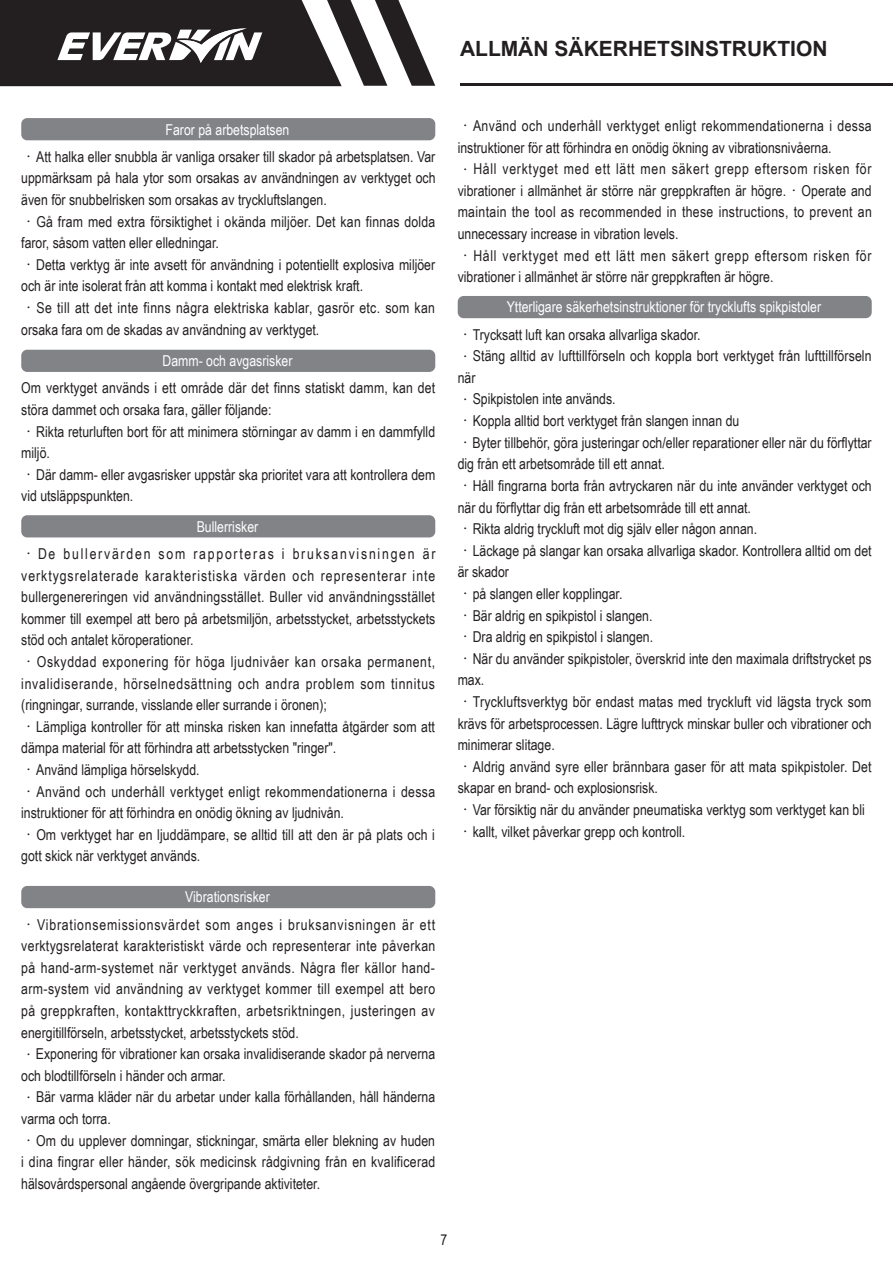
<style>
.page{position:relative;width:893px;height:1263px;background:#fff}
.page>*{position:absolute;margin:0;border:0;box-sizing:border-box;transform-origin:0 0}
.t1{font:700 21px "Arial";color:#231f20}
.t2{font:15px/21.6px "Arial Narrow";color:#231f20}
.t3{font:15px "Arial Narrow";color:#fff}
.t4{font:15px/21.6px "Arial Narrow";letter-spacing:.025em;color:#231f20}
.t5{font:15px/21.6px "Arial Narrow";letter-spacing:.045em;color:#231f20}
.t6{font:15px/21.6px "Arial Narrow";letter-spacing:.02em;color:#231f20}
.s1{font-family:"Adobe Ming Std";font-weight:300}
</style>
<div class="page">
<hr style="left:460px;top:83px;width:433px;height:3px;background:#231f20">
<div style="left:21px;top:886px;width:414px;height:22px;background:#818387;border-radius:6px"></div>
<div style="left:458px;top:296px;width:414px;height:22px;background:#818387;border-radius:6px"></div>
<div style="left:21px;top:118px;width:414px;height:22px;background:#818387;border-radius:6px"></div>
<div style="left:21px;top:350px;width:414px;height:22px;background:#818387;border-radius:6px"></div>
<div style="left:21px;top:515px;width:414px;height:22px;background:#818387;border-radius:6px"></div>
<svg style="left:0;top:0;width:435px;height:86px"></svg>
<p class="t1" style="left:460px;top:34px;width:369px">ALLMÄN SÄKERHETSINSTRUKTION</p>
<p class="t3" style="left:166px;top:118px;width:125px">Faror på arbetsplatsen</p>
<p class="t2" style="left:21px;top:145px;width:416px;text-align:justify"><span class="s1">．</span>Att halka eller snubbla är vanliga orsaker till skador på arbetsplatsen. Var uppmärksam på hala ytor som orsakas av användningen av verktyget och även för snubbelrisken som orsakas av tryckluftslangen.</p>
<p class="t2" style="left:21px;top:210px;width:416px"><span class="s1">．</span>Gå fram med extra försiktighet i okända miljöer. Det kan finnas dolda faror, såsom vatten eller elledningar.</p>
<p class="t2" style="left:21px;top:253px;width:415px"><span class="s1">．</span>Detta verktyg är inte avsett för användning i potentiellt explosiva miljöer och är inte isolerat från att komma i kontakt med elektrisk kraft.</p>
<p class="t6" style="left:21px;top:296px;width:415px"><span class="s1">．</span>Se till att det inte finns några elektriska kablar, gasrör etc. som kan orsaka fara om de skadas av användning av verktyget.</p>
<p class="t3" style="left:163px;top:350px;width:131px">Damm- och avgasrisker</p>
<p class="t2" style="left:21px;top:377px;width:415px">Om verktyget används i ett område där det finns statiskt damm, kan det störa dammet och orsaka fara, gäller följande:</p>
<p class="t2" style="left:21px;top:420px;width:415px"><span class="s1">．</span>Rikta returluften bort för att minimera störningar av damm i en dammfylld miljö.</p>
<p class="t2" style="left:21px;top:463px;width:415px"><span class="s1">．</span>Där damm- eller avgasrisker uppstår ska prioritet vara att kontrollera dem vid utsläppspunkten.</p>
<p class="t3" style="left:197px;top:515px;width:63px">Bullerrisker</p>
<p class="t2" style="left:21px;top:542px;width:416px;text-align:justify"><span class="s1">．</span>De bullervärden som rapporteras i bruksanvisningen är verktygsrelaterade karakteristiska värden och representerar inte bullergenereringen vid användningsstället. Buller vid användningsstället kommer till exempel att bero på arbetsmiljön, arbetsstycket, arbetsstyckets stöd och antalet köroperationer.</p>
<p class="t2" style="left:21px;top:650px;width:415px;text-align:justify"><span class="s1">．</span>Oskyddad exponering för höga ljudnivåer kan orsaka permanent, invalidiserande, hörselnedsättning och andra problem som tinnitus (ringningar, surrande, visslande eller surrande i öronen);</p>
<p class="t2" style="left:21px;top:715px;width:415px"><span class="s1">．</span>Lämpliga kontroller för att minska risken kan innefatta åtgärder som att dämpa material för att förhindra att arbetsstycken "ringer".</p>
<p class="t2" style="left:21px;top:758px;width:180px"><span class="s1">．</span>Använd lämpliga hörselskydd.</p>
<p class="t4" style="left:21px;top:780px;width:416px"><span class="s1">．</span>Använd och underhåll verktyget enligt rekommendationerna i dessa instruktioner för att förhindra en onödig ökning av ljudnivån.</p>
<p class="t2" style="left:21px;top:823px;width:415px"><span class="s1">．</span>Om verktyget har en ljuddämpare, se alltid till att den är på plats och i gott skick när verktyget används.</p>
<p class="t3" style="left:185px;top:886px;width:86px">Vibrationsrisker</p>
<p class="t2" style="left:21px;top:913px;width:416px;text-align:justify"><span class="s1">．</span>Vibrationsemissionsvärdet som anges i bruksanvisningen är ett verktygsrelaterat karakteristiskt värde och representerar inte påverkan på hand-arm-systemet när verktyget används. Några fler källor hand&shy;arm-system vid användning av verktyget kommer till exempel att bero på greppkraften, kontakttryckkraften, arbetsriktningen, justeringen av energitillförseln, arbetsstycket, arbetsstyckets stöd.</p>
<p class="t2" style="left:21px;top:1042px;width:415px"><span class="s1">．</span>Exponering för vibrationer kan orsaka invalidiserande skador på nerverna och blodtillförseln i händer och armar.</p>
<p class="t2" style="left:21px;top:1086px;width:415px"><span class="s1">．</span>Bär varma kläder när du arbetar under kalla förhållanden, håll händerna varma och torra.</p>
<p class="t2" style="left:21px;top:1129px;width:415px;text-align:justify"><span class="s1">．</span>Om du upplever domningar, stickningar, smärta eller blekning av huden i dina fingrar eller händer, sök medicinsk rådgivning från en kvalificerad hälsovårdspersonal angående övergripande aktiviteter.</p>
<p class="t2" style="left:458px;top:114px;width:416px"><span class="s1">．</span>Använd och underhåll verktyget enligt rekommendationerna i dessa instruktioner för att förhindra en onödig ökning av vibrationsnivåerna.</p>
<p class="t2" style="left:458px;top:158px;width:416px;text-align:justify"><span class="s1">．</span>Håll verktyget med ett lätt men säkert grepp eftersom risken för vibrationer i allmänhet är större när greppkraften är högre.<span class="s1">．</span>Operate and maintain the tool as recommended in these instructions, to prevent an unnecessary increase in vibration levels.</p>
<p class="t5" style="left:458px;top:244px;width:415px"><span class="s1">．</span>Håll verktyget med ett lätt men säkert grepp eftersom risken för vibrationer i allmänhet är större när greppkraften är högre.</p>
<p class="t3" style="left:507px;top:296px;width:316px">Ytterligare säkerhetsinstruktioner för trycklufts spikpistoler</p>
<p class="t2" style="left:458px;top:323px;width:244px"><span class="s1">．</span>Trycksatt luft kan orsaka allvarliga skador.</p>
<p class="t2" style="left:458px;top:345px;width:415px"><span class="s1">．</span>Stäng alltid av lufttillförseln och koppla bort verktyget från lufttillförseln när</p>
<p class="t2" style="left:458px;top:388px;width:159px"><span class="s1">．</span>Spikpistolen inte används.</p>
<p class="t2" style="left:458px;top:409px;width:283px"><span class="s1">．</span>Koppla alltid bort verktyget från slangen innan du</p>
<p class="t2" style="left:458px;top:431px;width:415px"><span class="s1">．</span>Byter tillbehör, göra justeringar och/eller reparationer eller när du förflyttar dig från ett arbetsområde till ett annat.</p>
<p class="t2" style="left:458px;top:474px;width:415px"><span class="s1">．</span>Håll fingrarna borta från avtryckaren när du inte använder verktyget och när du förflyttar dig från ett arbetsområde till ett annat.</p>
<p class="t2" style="left:458px;top:517px;width:301px"><span class="s1">．</span>Rikta aldrig tryckluft mot dig själv eller någon annan.</p>
<p class="t2" style="left:458px;top:539px;width:415px"><span class="s1">．</span>Läckage på slangar kan orsaka allvarliga skador. Kontrollera alltid om det är skador</p>
<p class="t2" style="left:458px;top:582px;width:166px"><span class="s1">．</span>på slangen eller kopplingar.</p>
<p class="t2" style="left:458px;top:604px;width:196px"><span class="s1">．</span>Bär aldrig en spikpistol i slangen.</p>
<p class="t2" style="left:458px;top:625px;width:197px"><span class="s1">．</span>Dra aldrig en spikpistol i slangen.</p>
<p class="t2" style="left:458px;top:647px;width:415px"><span class="s1">．</span>När du använder spikpistoler, överskrid inte den maximala driftstrycket ps max.</p>
<p class="t2" style="left:458px;top:690px;width:415px;text-align:justify"><span class="s1">．</span>Tryckluftsverktyg bör endast matas med tryckluft vid lägsta tryck som krävs för arbetsprocessen. Lägre lufttryck minskar buller och vibrationer och minimerar slitage.</p>
<p class="t2" style="left:458px;top:755px;width:415px"><span class="s1">．</span>Aldrig använd syre eller brännbara gaser för att mata spikpistoler. Det skapar en brand- och explosionsrisk.</p>
<p class="t2" style="left:458px;top:798px;width:409px"><span class="s1">．</span>Var försiktig när du använder pneumatiska verktyg som verktyget kan bli</p>
<p class="t2" style="left:458px;top:820px;width:229px"><span class="s1">．</span>kallt, vilket påverkar grepp och kontroll.</p>
<p class="t2" style="left:440px;top:1228px;width:8px">7</p>
</div>
